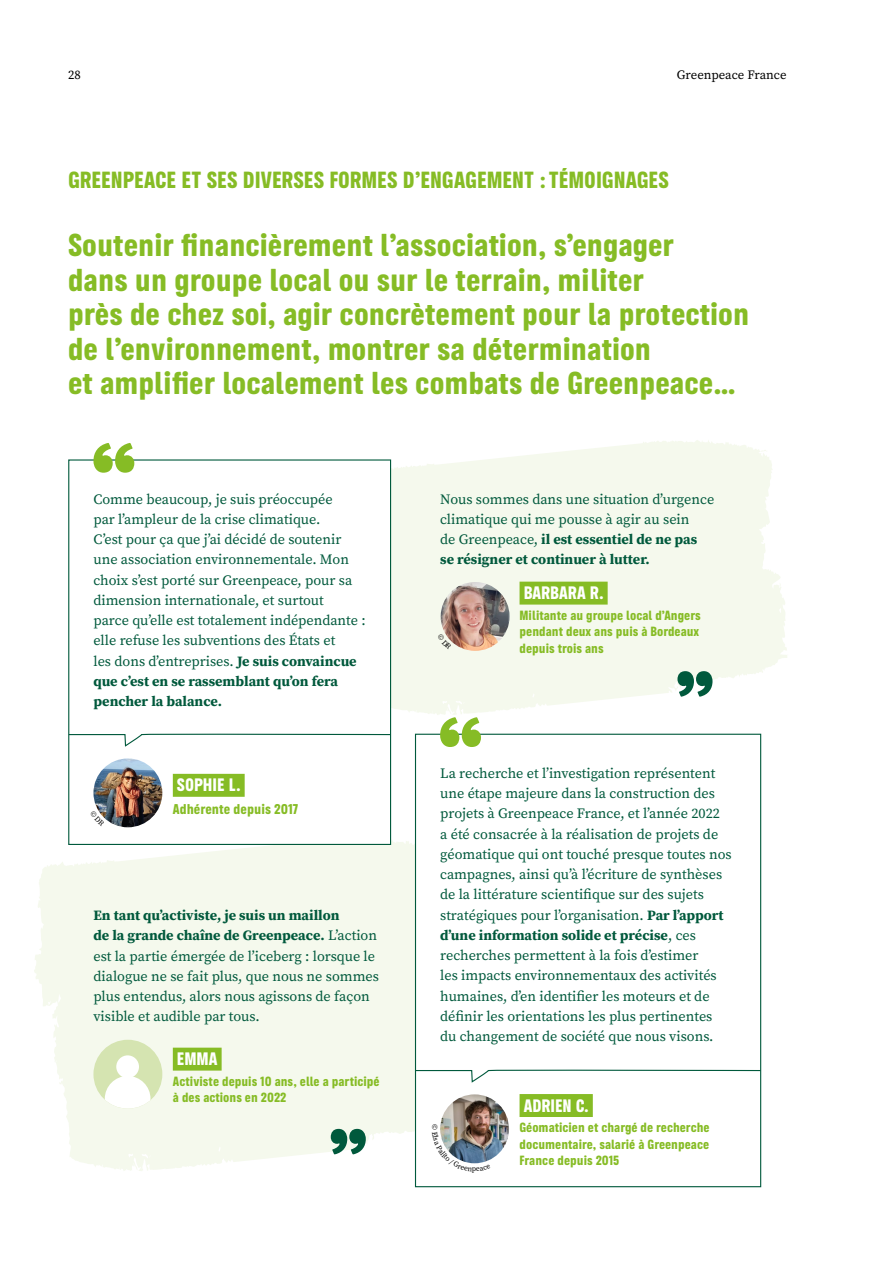
<style>
.page{position:relative;width:893px;height:1263px;background:#fff}
.page>*{position:absolute;margin:0;border:0;box-sizing:border-box;transform-origin:0 0}
.t1{font:700 28.5px/34.5px "Greenpeace Sans";color:#86bc25}
.t2{font:700 21px "Greenpeace Sans";color:#86bc25}
.t3{font:700 16.2px "Greenpeace Sans";color:#fff}
.t4{font:14.25px/20.2px "Source Serif Pro";color:#00593c}
.t5{font:700 12.75px "Greenpeace Sans";color:#86bc25}
.t6{font:12.75px "Source Serif Pro";color:#000}
.t7{font:700 12px/16.5px "Greenpeace Sans";color:#86bc25}
.t8{font:7.5px "Source Serif Pro";color:#000}
.s1{font-weight:700}
</style>
<div class="page">
<svg style="left:391px;top:440px;width:396px;height:275px;background:#f6f9ef"></svg>
<svg style="left:34px;top:837px;width:381px;height:334px;background:#f6f9ee"></svg>
<div style="left:68px;top:459px;width:323px;height:386px;background:#fff;border:1px solid #00593c"></div>
<div style="left:415px;top:734px;width:346px;height:453px;background:#fff;border:1px solid #00593c"></div>
<img style="left:93px;top:758px;width:69px;height:69px;border-radius:34px">
<div style="left:93px;top:1040px;width:69px;height:68px;background:#d5e4b1;border-radius:50%"></div>
<div style="left:116px;top:1055px;width:23px;height:23px;background:#fff;border-radius:50%"></div>
<svg style="left:105px;top:1076px;width:46px;height:32px"></svg>
<div style="left:173px;top:774px;width:72px;height:23px;background:#86bc25"></div>
<div style="left:173px;top:1048px;width:49px;height:22px;background:#86bc25"></div>
<svg style="left:68px;top:732px;width:324px;height:60px"></svg>
<svg style="left:93px;top:443px;width:41px;height:30px"></svg>
<svg style="left:440px;top:717px;width:41px;height:30px"></svg>
<img style="left:441px;top:582px;width:69px;height:69px;border-radius:34px">
<div style="left:520px;top:582px;width:88px;height:23px;background:#86bc25"></div>
<svg style="left:677px;top:671px;width:35px;height:26px"></svg>
<svg style="left:331px;top:1129px;width:35px;height:25px"></svg>
<svg style="left:414px;top:1068px;width:348px;height:103px"></svg>
<svg style="left:98px;top:810px;width:7px;height:9px"></svg>
<svg style="left:438px;top:634px;width:14px;height:16px"></svg>
<p class="t6" style="left:68px;top:66px;width:14px">28</p>
<p class="t6" style="left:677px;top:66px;width:111px">Greenpeace France</p>
<h2 class="t2" style="left:68px;top:163px;width:602px">GREENPEACE ET SES DIVERSES FORMES D’ENGAGEMENT : TÉMOIGNAGES</h2>
<p class="t1" style="left:68px;top:227px;width:683px">Soutenir financièrement l’association, s’engager<br>dans un groupe local ou sur le terrain, militer<br>près de chez soi, agir concrètement pour la protection de l’environnement, montrer sa détermination<br>et amplifier localement les combats de Greenpeace…</p>
<p class="t4" style="left:93px;top:489px;width:274px">Comme beaucoup, je suis préoccupée<br>par l’ampleur de la crise climatique.<br>C’est pour ça que j’ai décidé de soutenir une association environnementale. Mon choix s’est porté sur Greenpeace, pour sa dimension internationale, et surtout<br>parce qu’elle est totalement indépendante : elle refuse les subventions des États et<br>les dons d’entreprises. <span class="s1">Je suis convaincue que c’est en se rassemblant qu’on fera pencher la balance.</span></p>
<p class="t3" style="left:177px;top:772px;width:65px">SOPHIE L.</p>
<p class="t5" style="left:173px;top:798px;width:127px">Adhérente depuis 2017</p>
<p class="t4" style="left:93px;top:905px;width:287px"><span class="s1">En tant qu’activiste, je suis un maillon<br>de la grande chaîne de Greenpeace.</span> L’action est la partie émergée de l’iceberg : lorsque le dialogue ne se fait plus, que nous ne sommes plus entendus, alors nous agissons de façon visible et audible par tous.</p>
<p class="t3" style="left:177px;top:1046px;width:42px">EMMA</p>
<p class="t7" style="left:173px;top:1073px;width:208px">Activiste depuis 10 ans, elle a participé à des actions en 2022</p>
<p class="t4" style="left:440px;top:489px;width:276px">Nous sommes dans une situation d’urgence climatique qui me pousse à agir au sein<br>de Greenpeace, <span class="s1">il est essentiel de ne pas se résigner et continuer à lutter.</span></p>
<p class="t3" style="left:524px;top:580px;width:81px">BARBARA R.</p>
<p class="t7" style="left:520px;top:607px;width:183px">Militante au groupe local d’Angers pendant deux ans puis à Bordeaux depuis trois ans</p>
<p class="t4" style="left:440px;top:763px;width:293px">La recherche et l’investigation représentent une étape majeure dans la construction des projets à Greenpeace France, et l’année 2022<br>a été consacrée à la réalisation de projets de géomatique qui ont touché presque toutes nos campagnes, ainsi qu’à l’écriture de synthèses de la littérature scientifique sur des sujets stratégiques pour l’organisation. <span class="s1">Par l’apport d’une information solide et précise</span>, ces recherches permettent à la fois d’estimer<br>les impacts environnementaux des activités humaines, d’en identifier les moteurs et de définir les orientations les plus pertinentes du changement de société que nous visons.</p>
<p class="t8" style="left:472px;top:1164px;width:6px">p</p>
<p class="t3" style="left:524px;top:1092px;width:67px">ADRIEN C.</p>
<p class="t7" style="left:520px;top:1119px;width:192px;text-align:justify">Géomaticien et chargé de recherche documentaire, salarié à Greenpeace France depuis 2015</p>
</div>
